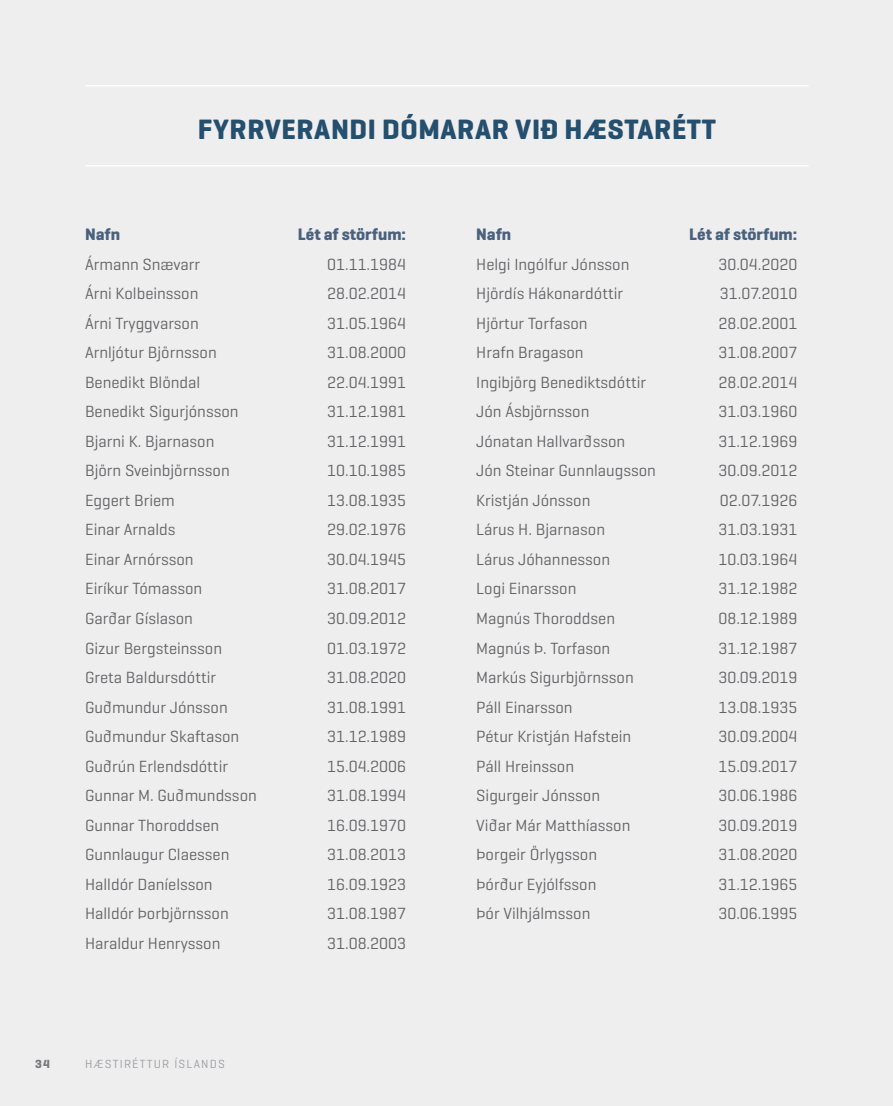
<style>
.page{position:relative;width:893px;height:1106px;background:#eeeeef}
.page>*{position:absolute;margin:0;border:0;box-sizing:border-box;transform-origin:0 0}
.t1{font:700 28.5px "Geogrotesque";letter-spacing:.02em;color:#254f6e}
.t2{font:700 16.95px "Geogrotesque";color:#4a617d}
.t3{font:16.5px "Geogrotesque";color:#636366}
.t4{font:12px "Geogrotesque";letter-spacing:.1em;color:#a8a9ad}
.t5{font:700 12px "Geogrotesque";color:#808285}
</style>
<div class="page">
<hr style="left:86px;top:85px;width:723px;height:1px;background:#fff">
<hr style="left:86px;top:165px;width:723px;height:1px;background:#fff">
<h1 class="t1" style="left:198px;top:111px;width:520px">FYRRVERANDI DÓMARAR VIÐ HÆSTARÉTT</h1>
<p class="t2" style="left:85px;top:224px;width:37px">Nafn</p>
<p class="t2" style="left:298px;top:224px;width:110px">Lét af störfum:</p>
<p class="t3" style="left:85px;top:254px;width:117px">Ármann Snævarr</p>
<p class="t3" style="left:327px;top:254px;width:80px">01.11.1984</p>
<p class="t3" style="left:85px;top:283px;width:115px">Árni Kolbeinsson</p>
<p class="t3" style="left:327px;top:283px;width:80px">28.02.2014</p>
<p class="t3" style="left:85px;top:313px;width:115px">Árni Tryggvarson</p>
<p class="t3" style="left:327px;top:313px;width:80px">31.05.1964</p>
<p class="t3" style="left:85px;top:342px;width:133px">Arnljótur Björnsson</p>
<p class="t3" style="left:327px;top:342px;width:80px">31.08.2000</p>
<p class="t3" style="left:85px;top:372px;width:117px">Benedikt Blöndal</p>
<p class="t3" style="left:327px;top:372px;width:80px">22.04.1991</p>
<p class="t3" style="left:85px;top:401px;width:155px">Benedikt Sigurjónsson</p>
<p class="t3" style="left:327px;top:401px;width:80px">31.12.1981</p>
<p class="t3" style="left:85px;top:431px;width:131px">Bjarni K. Bjarnason</p>
<p class="t3" style="left:327px;top:431px;width:80px">31.12.1991</p>
<p class="t3" style="left:85px;top:460px;width:146px">Björn Sveinbjörnsson</p>
<p class="t3" style="left:327px;top:460px;width:80px">10.10.1985</p>
<p class="t3" style="left:85px;top:490px;width:91px">Eggert Briem</p>
<p class="t3" style="left:327px;top:490px;width:80px">13.08.1935</p>
<p class="t3" style="left:85px;top:519px;width:92px">Einar Arnalds</p>
<p class="t3" style="left:327px;top:519px;width:80px">29.02.1976</p>
<p class="t3" style="left:85px;top:549px;width:110px">Einar Arnórsson</p>
<p class="t3" style="left:327px;top:549px;width:80px">30.04.1945</p>
<p class="t3" style="left:85px;top:578px;width:119px">Eiríkur Tómasson</p>
<p class="t3" style="left:327px;top:578px;width:80px">31.08.2017</p>
<p class="t3" style="left:85px;top:608px;width:109px">Garðar Gíslason</p>
<p class="t3" style="left:327px;top:608px;width:80px">30.09.2012</p>
<p class="t3" style="left:85px;top:637px;width:139px">Gizur Bergsteinsson</p>
<p class="t3" style="left:327px;top:637px;width:80px">01.03.1972</p>
<p class="t3" style="left:85px;top:667px;width:133px">Greta Baldursdóttir</p>
<p class="t3" style="left:327px;top:667px;width:80px">31.08.2020</p>
<p class="t3" style="left:85px;top:696px;width:144px">Guðmundur Jónsson</p>
<p class="t3" style="left:327px;top:696px;width:80px">31.08.1991</p>
<p class="t3" style="left:85px;top:726px;width:156px">Guðmundur Skaftason</p>
<p class="t3" style="left:327px;top:726px;width:80px">31.12.1989</p>
<p class="t3" style="left:85px;top:755px;width:145px">Guðrún Erlendsdóttir</p>
<p class="t3" style="left:327px;top:755px;width:80px">15.04.2006</p>
<p class="t3" style="left:85px;top:785px;width:173px">Gunnar M. Guðmundsson</p>
<p class="t3" style="left:327px;top:785px;width:80px">31.08.1994</p>
<p class="t3" style="left:85px;top:814px;width:136px">Gunnar Thoroddsen</p>
<p class="t3" style="left:327px;top:814px;width:80px">16.09.1970</p>
<p class="t3" style="left:85px;top:844px;width:146px">Gunnlaugur Claessen</p>
<p class="t3" style="left:327px;top:844px;width:80px">31.08.2013</p>
<p class="t3" style="left:85px;top:873px;width:129px">Halldór Daníelsson</p>
<p class="t3" style="left:327px;top:873px;width:80px">16.09.1923</p>
<p class="t3" style="left:85px;top:903px;width:145px">Halldór Þorbjörnsson</p>
<p class="t3" style="left:327px;top:903px;width:80px">31.08.1987</p>
<p class="t3" style="left:85px;top:932px;width:137px">Haraldur Henrysson</p>
<p class="t3" style="left:327px;top:932px;width:80px">31.08.2003</p>
<p class="t5" style="left:35px;top:1056px;width:16px">34</p>
<p class="t4" style="left:85px;top:1056px;width:141px">HÆSTIRÉTTUR ÍSLANDS</p>
<p class="t2" style="left:476px;top:224px;width:37px">Nafn</p>
<p class="t2" style="left:689px;top:224px;width:110px">Lét af störfum:</p>
<p class="t3" style="left:476px;top:254px;width:155px">Helgi Ingólfur Jónsson</p>
<p class="t3" style="left:718px;top:254px;width:80px">30.04.2020</p>
<p class="t3" style="left:476px;top:283px;width:148px">Hjördís Hákonardóttir</p>
<p class="t3" style="left:720px;top:283px;width:79px">31.07.2010</p>
<p class="t3" style="left:476px;top:313px;width:113px">Hjörtur Torfason</p>
<p class="t3" style="left:718px;top:313px;width:80px">28.02.2001</p>
<p class="t3" style="left:476px;top:342px;width:109px">Hrafn Bragason</p>
<p class="t3" style="left:718px;top:342px;width:80px">31.08.2007</p>
<p class="t3" style="left:476px;top:372px;width:172px">Ingibjörg Benediktsdóttir</p>
<p class="t3" style="left:718px;top:372px;width:80px">28.02.2014</p>
<p class="t3" style="left:476px;top:401px;width:115px">Jón Ásbjörnsson</p>
<p class="t3" style="left:718px;top:401px;width:80px">31.03.1960</p>
<p class="t3" style="left:476px;top:431px;width:150px">Jónatan Hallvarðsson</p>
<p class="t3" style="left:718px;top:431px;width:80px">31.12.1969</p>
<p class="t3" style="left:476px;top:460px;width:181px">Jón Steinar Gunnlaugsson</p>
<p class="t3" style="left:718px;top:460px;width:80px">30.09.2012</p>
<p class="t3" style="left:476px;top:490px;width:116px">Kristján Jónsson</p>
<p class="t3" style="left:720px;top:490px;width:79px">02.07.1926</p>
<p class="t3" style="left:476px;top:519px;width:130px">Lárus H. Bjarnason</p>
<p class="t3" style="left:718px;top:519px;width:80px">31.03.1931</p>
<p class="t3" style="left:476px;top:549px;width:135px">Lárus Jóhannesson</p>
<p class="t3" style="left:718px;top:549px;width:80px">10.03.1964</p>
<p class="t3" style="left:476px;top:578px;width:102px">Logi Einarsson</p>
<p class="t3" style="left:718px;top:578px;width:80px">31.12.1982</p>
<p class="t3" style="left:476px;top:608px;width:140px">Magnús Thoroddsen</p>
<p class="t3" style="left:718px;top:608px;width:80px">08.12.1989</p>
<p class="t3" style="left:476px;top:637px;width:136px">Magnús Þ. Torfason</p>
<p class="t3" style="left:718px;top:637px;width:80px">31.12.1987</p>
<p class="t3" style="left:476px;top:667px;width:159px">Markús Sigurbjörnsson</p>
<p class="t3" style="left:718px;top:667px;width:80px">30.09.2019</p>
<p class="t3" style="left:476px;top:696px;width:98px">Páll Einarsson</p>
<p class="t3" style="left:718px;top:696px;width:80px">13.08.1935</p>
<p class="t3" style="left:476px;top:726px;width:157px">Pétur Kristján Hafstein</p>
<p class="t3" style="left:718px;top:726px;width:80px">30.09.2004</p>
<p class="t3" style="left:476px;top:755px;width:99px">Páll Hreinsson</p>
<p class="t3" style="left:718px;top:755px;width:80px">15.09.2017</p>
<p class="t3" style="left:476px;top:785px;width:125px">Sigurgeir Jónsson</p>
<p class="t3" style="left:718px;top:785px;width:80px">30.06.1986</p>
<p class="t3" style="left:476px;top:814px;width:156px">Viðar Már Matthíasson</p>
<p class="t3" style="left:718px;top:814px;width:80px">30.09.2019</p>
<p class="t3" style="left:476px;top:844px;width:122px">Þorgeir Örlygsson</p>
<p class="t3" style="left:718px;top:844px;width:80px">31.08.2020</p>
<p class="t3" style="left:476px;top:873px;width:122px">Þórður Eyjólfsson</p>
<p class="t3" style="left:718px;top:873px;width:80px">31.12.1965</p>
<p class="t3" style="left:476px;top:903px;width:116px">Þór Vilhjálmsson</p>
<p class="t3" style="left:718px;top:903px;width:80px">30.06.1995</p>
</div>
